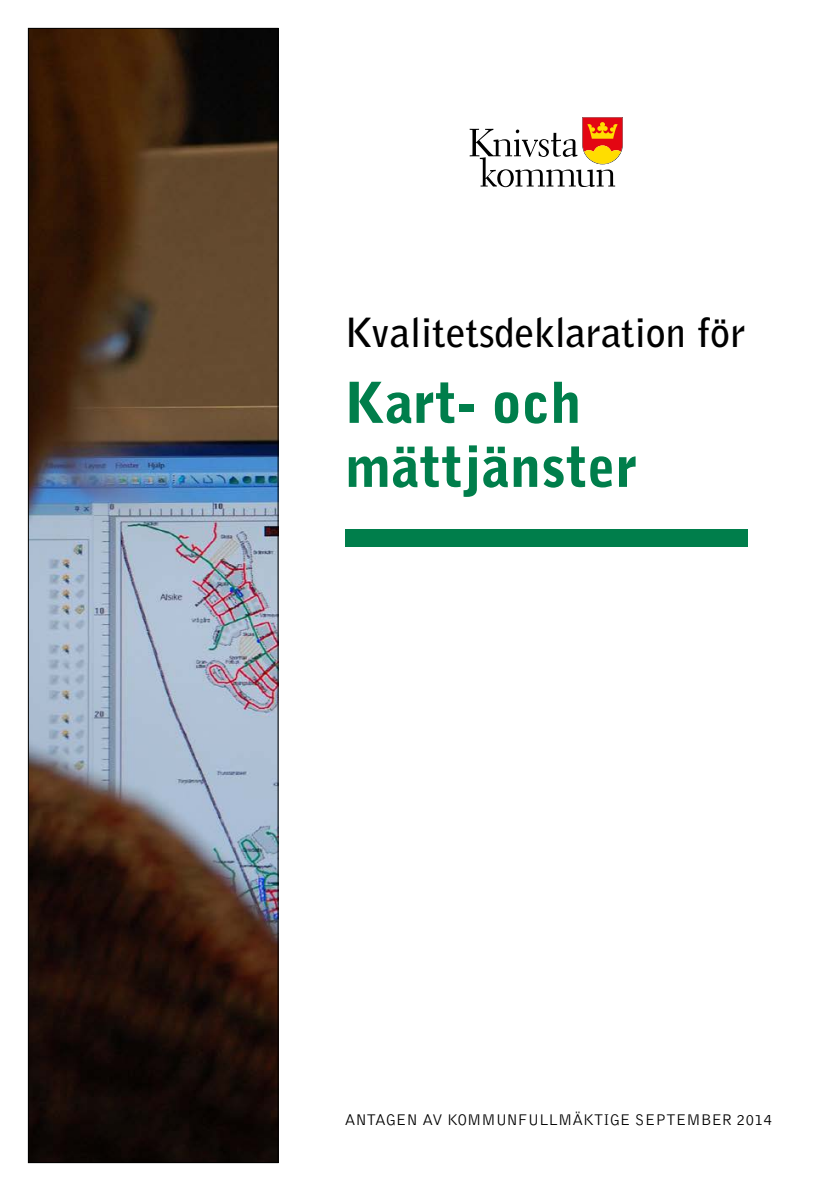
<style>
.page{position:relative;width:840px;height:1191px;background:#fff}
.page>*{position:absolute;margin:0;border:0;box-sizing:border-box;transform-origin:0 0}
.t1{font:900 56px/64px "Bell Gothic";color:#007e4b}
.t2{font:700 40px "Bell Gothic";color:#000}
.t3{font:300 16px "Bell Gothic";color:#000}
</style>
<div class="page">
<img style="left:30px;top:30px;width:246px;height:1131px">
<div style="left:344px;top:529px;width:403px;height:17px;background:#007e4b"></div>
<svg style="left:469px;top:117px;width:153px;height:70px"></svg>
<h2 class="t2" style="left:344px;top:309px;width:402px">Kvalitetsdeklaration för</h2>
<h1 class="t1" style="left:344px;top:371px;width:294px">Kart- och mättjänster</h1>
<p class="t3" style="left:344px;top:1111px;width:428px">ANTAGEN AV KOMMUNFULLMÄKTIGE SEPTEMBER 2014</p>
</div>
